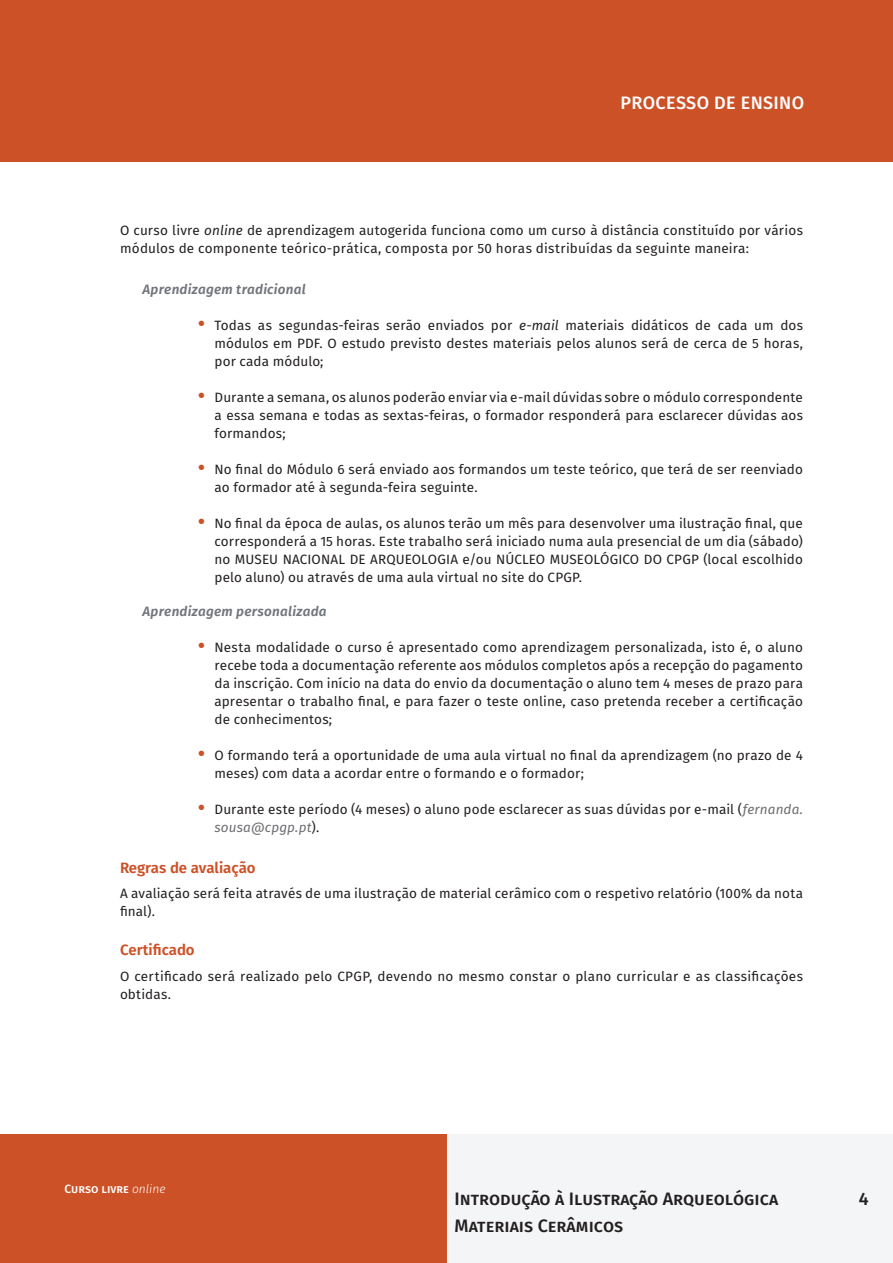
<style>
.page{position:relative;width:893px;height:1263px;background:#fff}
.page>*{position:absolute;margin:0;border:0;box-sizing:border-box;transform-origin:0 0}
.t1{font:500 18px/27px "Fira Sans";color:#231f20}
.Section_Header_-_Align_Right{font:500 18px "Fira Sans";letter-spacing:.02em;color:#fff}
.Boty_text_títulos{font:600 15px "Fira Sans";color:#cd5127}
.Body_Text_-_8pt_Space_After{font:13.5px/18px "Fira Sans";letter-spacing:.01em;color:#231f20}
.Bulleted_List_titulos{font:italic 600 13.5px "Fira Sans";letter-spacing:.02em;color:#72757b}
.t2{font:500 12px "Fira Sans";color:#fff}
.s1{font-style:italic}
.s2{font-weight:700;font-size:19.5px;color:#cd5127}
.s3{font-style:italic;color:#6c6d70}
.s4{font-weight:300;font-style:italic}
</style>
<div class="page">
<div style="left:0;top:0;width:893px;height:162px;background:#cd5127"></div>
<div style="left:446px;top:1134px;width:447px;height:129px;background:#f4f5f6"></div>
<div style="left:0;top:1134px;width:446px;height:129px;background:#cd5127"></div>
<p class="Section_Header_-_Align_Right" style="left:621px;top:91px;width:185px">PROCESSO DE ENSINO</p>
<p class="Body_Text_-_8pt_Space_After" style="left:120px;top:221px;width:684px">O curso livre <span class="s1">online</span> de aprendizagem autogerida funciona como um curso à distância constituído por vários módulos de componente teórico-prática, composta por 50 horas distribuídas da seguinte maneira:</p>
<p class="Bulleted_List_titulos" style="left:142px;top:279px;width:165px">Aprendizagem tradicional</p>
<p class="Body_Text_-_8pt_Space_After" style="left:214px;top:316px;width:590px;text-align:justify;text-indent:-16px"><span class="s2">•</span> Todas as segundas-feiras serão enviados por <span class="s1">e-mail</span> materiais didáticos de cada um dos módulos em PDF. O estudo previsto destes materiais pelos alunos será de cerca de 5 horas, por cada módulo;</p>
<p class="Body_Text_-_8pt_Space_After" style="left:214px;top:388px;width:590px;text-align:justify;text-indent:-16px"><span class="s2">•</span> Durante a semana, os alunos poderão enviar via e-mail dúvidas sobre o módulo correspondente a essa semana e todas as sextas-feiras, o formador responderá para esclarecer dúvidas aos formandos;</p>
<p class="Body_Text_-_8pt_Space_After" style="left:214px;top:460px;width:590px;text-indent:-16px"><span class="s2">•</span> No final do Módulo 6 será enviado aos formandos um teste teórico, que terá de ser reenviado ao formador até à segunda-feira seguinte.</p>
<p class="Body_Text_-_8pt_Space_After" style="left:214px;top:514px;width:590px;text-align:justify;text-indent:-16px"><span class="s2">•</span> No final da época de aulas, os alunos terão um mês para desenvolver uma ilustração final, que corresponderá a 15 horas. Este trabalho será iniciado numa aula presencial de um dia (sábado) no MUSEU NACIONAL DE ARQUEOLOGIA e/ou NÚCLEO MUSEOLÓGICO DO CPGP (local escolhido pelo aluno) ou através de uma aula virtual no site do CPGP.</p>
<p class="Bulleted_List_titulos" style="left:142px;top:602px;width:186px">Aprendizagem personalizada</p>
<p class="Body_Text_-_8pt_Space_After" style="left:214px;top:638px;width:590px;text-align:justify;text-indent:-16px"><span class="s2">•</span> Nesta modalidade o curso é apresentado como aprendizagem personalizada, isto é, o aluno recebe toda a documentação referente aos módulos completos após a recepção do pagamento da inscrição. Com início na data do envio da documentação o aluno tem 4 meses de prazo para apresentar o trabalho final, e para fazer o teste online, caso pretenda receber a certificação de conhecimentos;</p>
<p class="Body_Text_-_8pt_Space_After" style="left:214px;top:746px;width:590px;text-indent:-16px"><span class="s2">•</span> O formando terá a oportunidade de uma aula virtual no final da aprendizagem (no prazo de 4 meses) com data a acordar entre o formando e o formador;</p>
<p class="Body_Text_-_8pt_Space_After" style="left:214px;top:800px;width:590px;text-indent:-16px"><span class="s2">•</span> Durante este período (4 meses) o aluno pode esclarecer as suas dúvidas por e-mail (<span class="s3">fernanda. sousa@cpgp.pt</span>).</p>
<p class="Boty_text_títulos" style="left:120px;top:857px;width:137px">Regras de avaliação</p>
<p class="Body_Text_-_8pt_Space_After" style="left:120px;top:884px;width:684px">A avaliação será feita através de uma ilustração de material cerâmico com o respetivo relatório (100% da nota final).</p>
<p class="Boty_text_títulos" style="left:120px;top:939px;width:76px">Certificado</p>
<p class="Body_Text_-_8pt_Space_After" style="left:120px;top:967px;width:684px">O certificado será realizado pelo CPGP, devendo no mesmo constar o plano curricular e as classificações obtidas.</p>
<p class="t2" style="left:64px;top:1180px;width:103px">Curso livre <span class="s4">online</span></p>
<h1 class="t1" style="left:454px;top:1185px;width:325px">Introdução à Ilustração Arqueológica<br>Materiais Cerâmicos</h1>
<h1 class="t1" style="left:859px;top:1185px;width:11px">4</h1>
</div>
